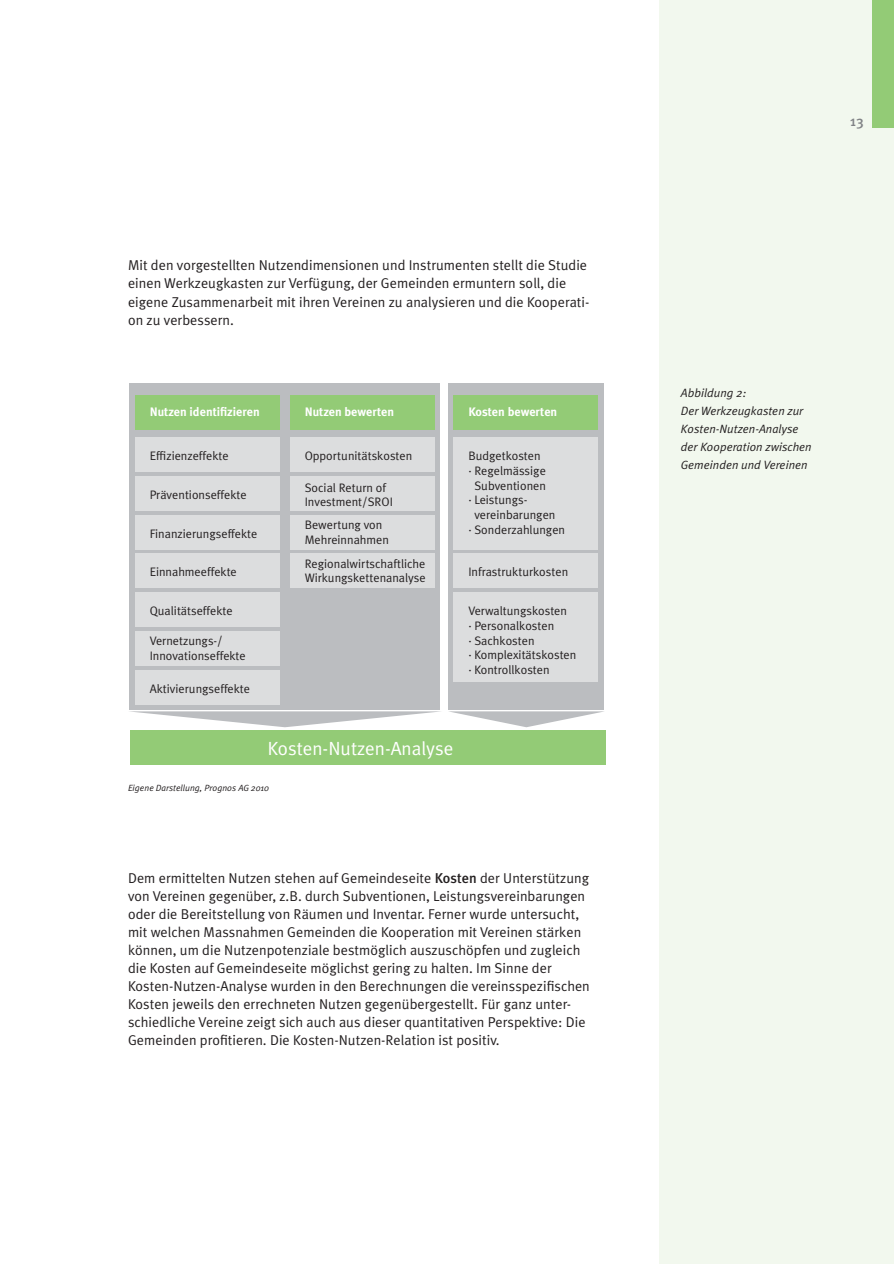
<style>
.page{position:relative;width:894px;height:1264px;background:#fff}
.page>*{position:absolute;margin:0;border:0;box-sizing:border-box;transform-origin:0 0}
.t1{font:19.05px "Meta Plus Normal";color:#fff}
.t2{font:14.25px/18px "Meta Plus Normal";letter-spacing:.005em;color:#231f20}
.t3{font:500 14.25px "Meta Plus";color:#808285}
.t4{font:12.3px/14.7px "Meta Plus Normal";color:#231f20}
.t5{font:700 12.3px "Meta Plus";color:#fff}
.t6{font:italic 12px/18px "Meta Plus Normal";letter-spacing:.005em;color:#231f20}
.t7{font:italic 9px "Meta Plus Normal";letter-spacing:.005em;color:#231f20}
.s1{font-family:"Meta Plus";font-weight:500}
</style>
<div class="page">
<div style="left:659px;top:0;width:235px;height:1264px;background:#f2f8ee"></div>
<div style="left:872px;top:0;width:22px;height:128px;background:#93cb76"></div>
<div style="left:448px;top:383px;width:155px;height:326px;background:#bbbdc0"></div>
<svg style="left:449px;top:711px;width:155px;height:16px"></svg>
<div style="left:130px;top:383px;width:310px;height:326px;background:#bbbdc0"></div>
<svg style="left:129px;top:711px;width:312px;height:16px"></svg>
<div style="left:135px;top:395px;width:144px;height:34px;background:#93cb76"></div>
<div style="left:290px;top:395px;width:144px;height:34px;background:#93cb76"></div>
<div style="left:135px;top:437px;width:144px;height:35px;background:#dcddde"></div>
<div style="left:453px;top:395px;width:145px;height:34px;background:#93cb76"></div>
<div style="left:130px;top:730px;width:475px;height:34px;background:#93cb76"></div>
<div style="left:135px;top:476px;width:144px;height:35px;background:#dcddde"></div>
<div style="left:135px;top:515px;width:144px;height:35px;background:#dcddde"></div>
<div style="left:135px;top:553px;width:144px;height:35px;background:#dcddde"></div>
<div style="left:135px;top:592px;width:144px;height:35px;background:#dcddde"></div>
<div style="left:135px;top:631px;width:144px;height:35px;background:#dcddde"></div>
<div style="left:135px;top:670px;width:144px;height:34px;background:#dcddde"></div>
<div style="left:290px;top:437px;width:144px;height:35px;background:#dcddde"></div>
<div style="left:290px;top:476px;width:144px;height:35px;background:#dcddde"></div>
<div style="left:290px;top:515px;width:144px;height:35px;background:#dcddde"></div>
<div style="left:290px;top:553px;width:144px;height:35px;background:#dcddde"></div>
<div style="left:453px;top:437px;width:145px;height:113px;background:#dcddde"></div>
<div style="left:453px;top:553px;width:145px;height:35px;background:#dcddde"></div>
<div style="left:453px;top:592px;width:145px;height:89px;background:#dcddde"></div>
<p class="t2" style="left:128px;top:258px;width:463px">Mit den vorgestellten Nutzendimensionen und Instrumenten stellt die Studie einen Werkzeugkasten zur Verfügung, der Gemeinden ermuntern soll, die eigene Zusammenarbeit mit ihren Vereinen zu analysieren und die Kooperati&shy;on zu verbessern.</p>
<p class="t5" style="left:150px;top:406px;width:111px">Nutzen identifizieren</p>
<p class="t5" style="left:305px;top:406px;width:91px">Nutzen bewerten</p>
<p class="t4" style="left:150px;top:450px;width:80px">Effizienzeffekte</p>
<p class="t4" style="left:305px;top:450px;width:109px">Opportunitätskosten</p>
<p class="t4" style="left:305px;top:481px;width:90px">Social Return of<br>Investment/SROI</p>
<p class="t4" style="left:305px;top:519px;width:86px">Bewertung von<br>Mehreinnahmen</p>
<p class="t4" style="left:305px;top:557px;width:123px">Regionalwirtschaftliche<br>Wirkungskettenanalyse</p>
<p class="t4" style="left:150px;top:488px;width:98px">Präventionseffekte</p>
<p class="t4" style="left:150px;top:527px;width:109px">Finanzierungseffekte</p>
<p class="t4" style="left:150px;top:566px;width:89px">Einnahmeeffekte</p>
<p class="t4" style="left:150px;top:605px;width:85px">Qualitätseffekte</p>
<p class="t4" style="left:150px;top:635px;width:98px">Vernetzungs-/<br>Innovationseffekte</p>
<p class="t4" style="left:150px;top:682px;width:102px">Aktivierungseffekte</p>
<p class="t5" style="left:468px;top:406px;width:90px">Kosten bewerten</p>
<p class="t4" style="left:468px;top:450px;width:74px">Budgetkosten</p>
<p class="t4" style="left:468px;top:464px;width:79px">· Regelmässige</p>
<p class="t4" style="left:474px;top:479px;width:73px">Subventionen</p>
<p class="t4" style="left:468px;top:494px;width:61px">· Leistungs-</p>
<p class="t4" style="left:474px;top:509px;width:83px">vereinbarungen</p>
<p class="t4" style="left:468px;top:523px;width:98px">· Sonderzahlungen</p>
<p class="t4" style="left:468px;top:566px;width:101px">Infrastrukturkosten</p>
<p class="t4" style="left:468px;top:605px;width:110px">Verwaltungskosten<br>· Personalkosten<br>· Sachkosten<br>· Komplexitätskosten · Kontrollkosten</p>
<h1 class="t1" style="left:268px;top:741px;width:187px">Kosten-Nutzen-Analyse</h1>
<p class="t7" style="left:128px;top:784px;width:143px">Eigene Darstellung, Prognos AG 2010</p>
<p class="t2" style="left:128px;top:870px;width:463px">Dem ermittelten Nutzen stehen auf Gemeindeseite <span class="s1">Kosten</span> der Unterstützung von Vereinen gegenüber, z.B. durch Subventionen, Leistungsvereinbarungen oder die Bereitstellung von Räumen und Inventar. Ferner wurde untersucht, mit welchen Massnahmen Gemeinden die Kooperation mit Vereinen stärken können, um die Nutzenpotenziale bestmöglich auszuschöpfen und zugleich die Kosten auf Gemeindeseite möglichst gering zu halten. Im Sinne der Kosten-Nutzen-Analyse wurden in den Berechnungen die vereinsspezifischen Kosten jeweils den errechneten Nutzen gegenübergestellt. Für ganz unter&shy;schiedliche Vereine zeigt sich auch aus dieser quantitativen Perspektive: Die Gemeinden profitieren. Die Kosten-Nutzen-Relation ist positiv.</p>
<p class="t3" style="left:850px;top:114px;width:15px">13</p>
<p class="t6" style="left:681px;top:384px;width:132px">Abbildung 2:<br>Der Werkzeugkasten zur<br>Kosten-Nutzen-Analyse der Kooperation zwischen<br>Gemeinden und Vereinen</p>
</div>
